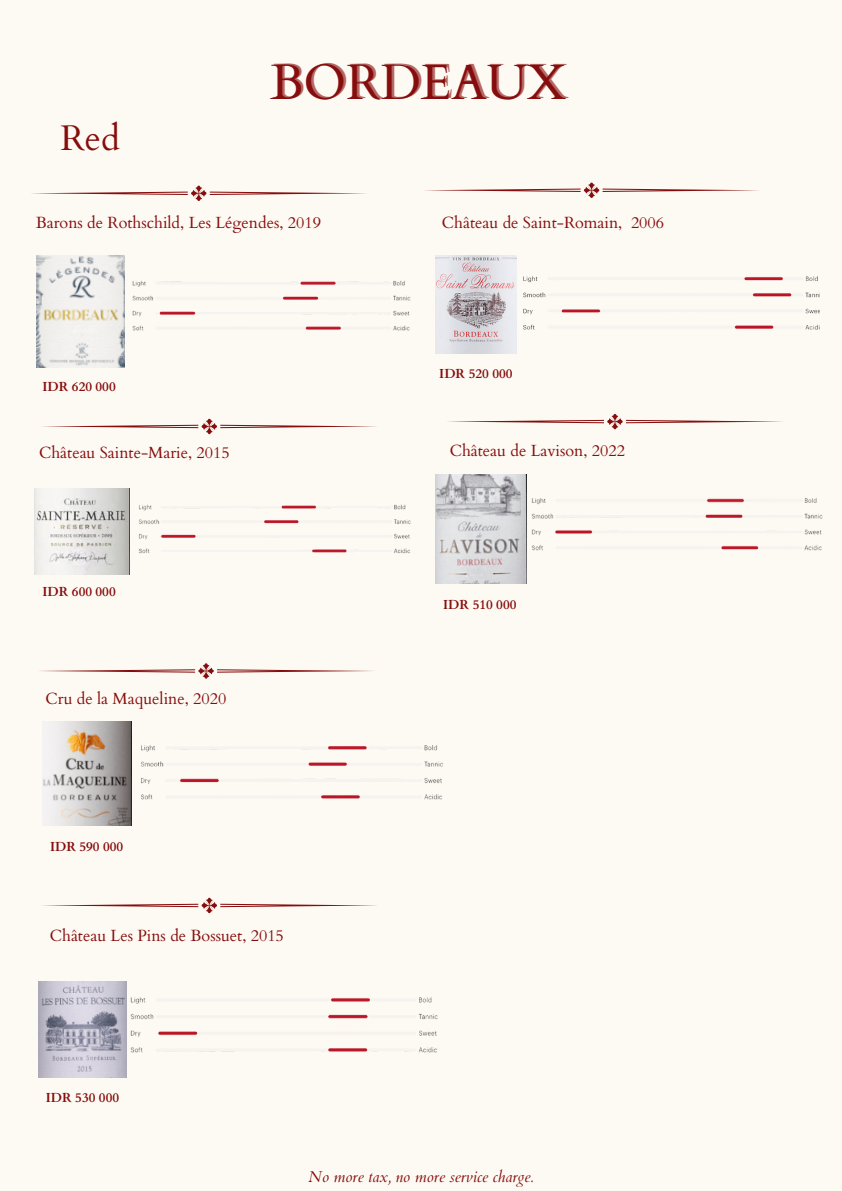
<style>
.page{position:relative;width:842px;height:1191px;background:#fff}
.page>*{position:absolute;margin:0;border:0;box-sizing:border-box;transform-origin:0 0}
.t1{font:49.5px "Cardo";color:#860d0d}
.t2{font:35.5px "Cardo";color:#860d0d}
.t3{font:16.1px "Cardo";color:#860d0d}
.t4{font:italic 15.7px "Cardo";color:#860d0d}
.t5{font:700 13.1px "Cardo";color:#860d0d}
</style>
<div class="page">
<div style="left:0;top:0;width:842px;height:1190px;background:#fdfaf3"></div>
<svg style="left:32px;top:185px;width:334px;height:16px"></svg>
<svg style="left:424px;top:182px;width:335px;height:16px"></svg>
<svg style="left:42px;top:418px;width:335px;height:16px"></svg>
<svg style="left:39px;top:663px;width:334px;height:15px"></svg>
<svg style="left:42px;top:897px;width:335px;height:16px"></svg>
<img style="left:35px;top:488px;width:95px;height:86px">
<img style="left:139px;top:504px;width:272px;height:50px">
<img style="left:42px;top:721px;width:89px;height:104px">
<img style="left:141px;top:745px;width:302px;height:55px">
<img style="left:39px;top:981px;width:87px;height:95px">
<img style="left:523px;top:276px;width:296px;height:54px">
<img style="left:37px;top:255px;width:88px;height:112px">
<img style="left:132px;top:280px;width:279px;height:51px">
<img style="left:435px;top:255px;width:81px;height:98px">
<img style="left:130px;top:997px;width:308px;height:56px">
<img style="left:435px;top:474px;width:92px;height:109px">
<img style="left:531px;top:498px;width:292px;height:53px">
<svg style="left:448px;top:414px;width:334px;height:15px"></svg>
<p class="t2" style="left:60px;top:114px;width:61px">Red</p>
<p class="t1" style="left:270px;top:49px;width:297px">BORDEAUX</p>
<p class="t3" style="left:36px;top:212px;width:287px">Barons de Rothschild, Les Légendes, 2019</p>
<p class="t5" style="left:43px;top:378px;width:75px">IDR 620 000</p>
<p class="t3" style="left:442px;top:212px;width:224px">Château de Saint-Romain, 2006</p>
<h3 class="t5" style="left:439px;top:365px;width:75px">IDR 520 000</h3>
<p class="t3" style="left:39px;top:442px;width:192px">Château Sainte-Marie, 2015</p>
<p class="t3" style="left:450px;top:440px;width:177px">Château de Lavison, 2022</p>
<p class="t5" style="left:43px;top:583px;width:75px">IDR 600 000</p>
<h3 class="t3" style="left:46px;top:688px;width:182px">Cru de la Maqueline, 2020</h3>
<p class="t5" style="left:50px;top:837px;width:75px">IDR 590 000</p>
<h3 class="t3" style="left:50px;top:924px;width:236px">Château Les Pins de Bossuet, 2015</h3>
<p class="t5" style="left:443px;top:596px;width:75px">IDR 510 000</p>
<p class="t5" style="left:46px;top:1088px;width:75px">IDR 530 000</p>
<p class="t4" style="left:309px;top:1166px;width:226px">No more tax, no more service charge.</p>
</div>
